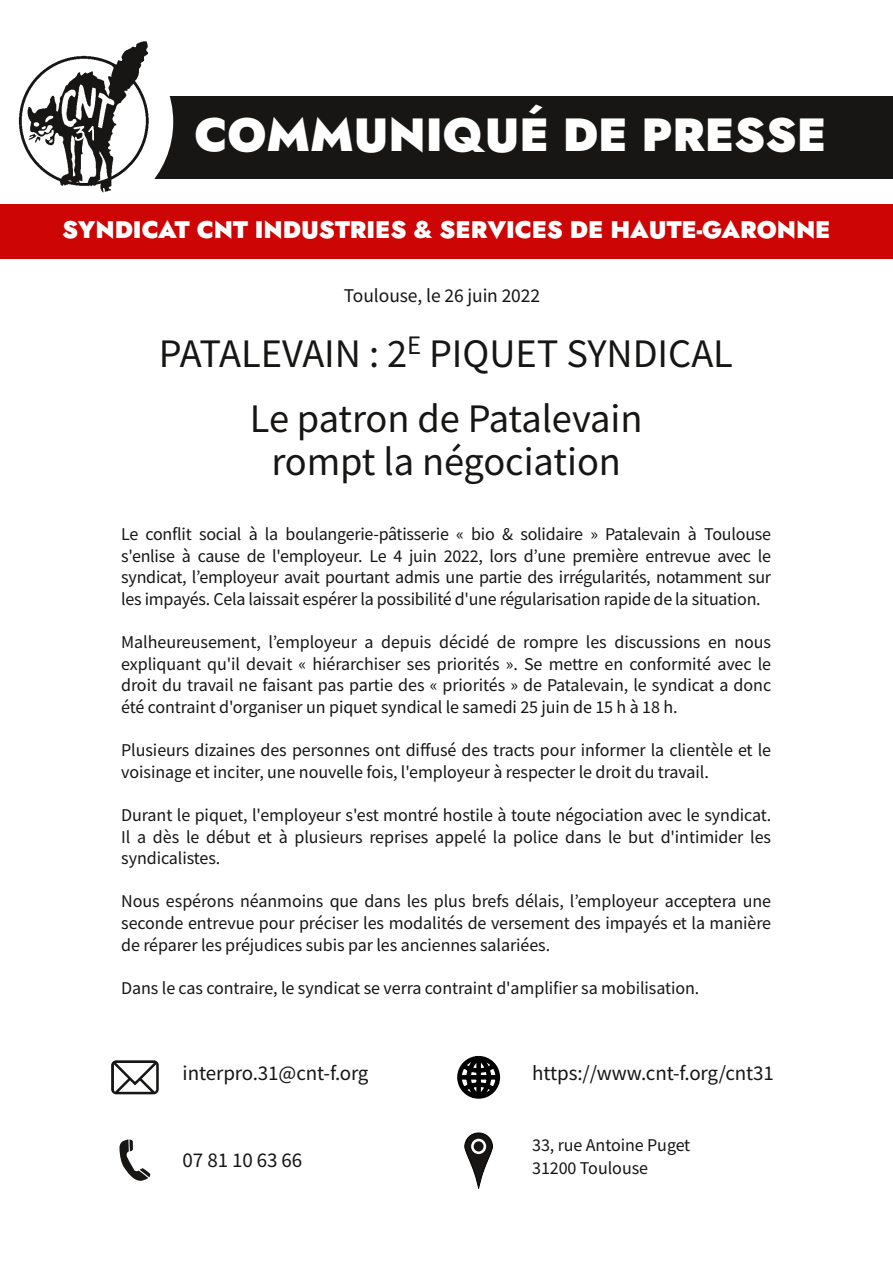
<style>
.page{position:relative;width:893px;height:1263px;background:#fff}
.page>*{position:absolute;margin:0;border:0;box-sizing:border-box;transform-origin:0 0}
.t1{font:900 46.5px "Jost";color:#fff}
.t2{font:40.5px/64.8px "Source Sans Pro";letter-spacing:-.005em;color:#171615;text-align:center}
.t3{font:900 24px "Jost";letter-spacing:-.005em;color:#fff}
.t4{font:21px "Source Sans Pro";letter-spacing:-.005em;color:#171615}
.t5{font:19.5px "Source Sans Pro";letter-spacing:-.005em;color:#171615}
.t6{font:18px/21.6px "Source Sans Pro";letter-spacing:-.005em;color:#171615;text-align:justify}
</style>
<div class="page">
<div style="left:19px;top:96px;width:874px;height:83px;background:#171615"></div>
<svg style="left:151px;top:96px;width:22px;height:83px"></svg>
<img style="left:18px;top:41px;width:133px;height:152px">
<div style="left:0;top:204px;width:893px;height:54px;background:#cd0505"></div>
<svg style="left:111px;top:1060px;width:48px;height:34px"></svg>
<svg style="left:119px;top:1139px;width:32px;height:42px"></svg>
<svg style="left:465px;top:1133px;width:28px;height:55px"></svg>
<div style="left:472px;top:1140px;width:13px;height:13px;background:#171615;border-radius:50%"></div>
<div style="left:471px;top:1139px;width:15px;height:15px;border:3px solid #fff;border-radius:50%"></div>
<svg style="left:457px;top:1056px;width:44px;height:43px"></svg>
<h1 class="t1" style="left:194px;top:101px;width:633px">COMMUNIQUÉ DE PRESSE</h1>
<h3 class="t3" style="left:62px;top:212px;width:770px">SYNDICAT CNT INDUSTRIES &amp; SERVICES DE HAUTE-GARONNE</h3>
<p class="t5" style="left:344px;top:284px;width:198px">Toulouse, le 26 juin 2022</p>
<h2 class="t2" style="left:159px;top:321px;width:575px">PATALEVAIN : 2<sup>E</sup> PIQUET SYNDICAL<br>Le patron de Patalevain</h2>
<h2 class="t2" style="left:271px;top:429px;width:351px">rompt la négociation</h2>
<p class="t6" style="left:121px;top:523px;width:651px">Le conflit social à la boulangerie-pâtisserie « bio &amp; solidaire » Patalevain à Toulouse s'enlise à cause de l'employeur. Le 4 juin 2022, lors d’une première entrevue avec le syndicat, l’employeur avait pourtant admis une partie des irrégularités, notamment sur les impayés. Cela laissait espérer la possibilité d'une régularisation rapide de la situation.</p>
<p class="t6" style="left:121px;top:631px;width:651px">Malheureusement, l’employeur a depuis décidé de rompre les discussions en nous expliquant qu'il devait « hiérarchiser ses priorités ». Se mettre en conformité avec le droit du travail ne faisant pas partie des « priorités » de Patalevain, le syndicat a donc été contraint d'organiser un piquet syndical le samedi 25 juin de 15 h à 18 h.</p>
<p class="t6" style="left:121px;top:739px;width:651px">Plusieurs dizaines des personnes ont diffusé des tracts pour informer la clientèle et le voisinage et inciter, une nouvelle fois, l'employeur à respecter le droit du travail.</p>
<p class="t6" style="left:121px;top:804px;width:652px">Durant le piquet, l'employeur s'est montré hostile à toute négociation avec le syndicat.<br>Il a dès le début et à plusieurs reprises appelé la police dans le but d'intimider les syndicalistes.</p>
<p class="t6" style="left:121px;top:890px;width:651px">Nous espérons néanmoins que dans les plus brefs délais, l’employeur acceptera une seconde entrevue pour préciser les modalités de versement des impayés et la manière de réparer les préjudices subis par les anciennes salariées.</p>
<p class="t6" style="left:121px;top:977px;width:580px">Dans le cas contraire, le syndicat se verra contraint d'amplifier sa mobilisation.</p>
<p class="t4" style="left:183px;top:1060px;width:187px">interpro.31@cnt-f.org</p>
<p class="t4" style="left:183px;top:1146px;width:121px">07 81 10 63 66</p>
<p class="t4" style="left:532px;top:1060px;width:243px">https://www.cnt-f.org/cnt31</p>
<p class="t6" style="left:532px;top:1134px;width:160px;line-height:22.5px">33, rue Antoine Puget<br>31200 Toulouse</p>
</div>
